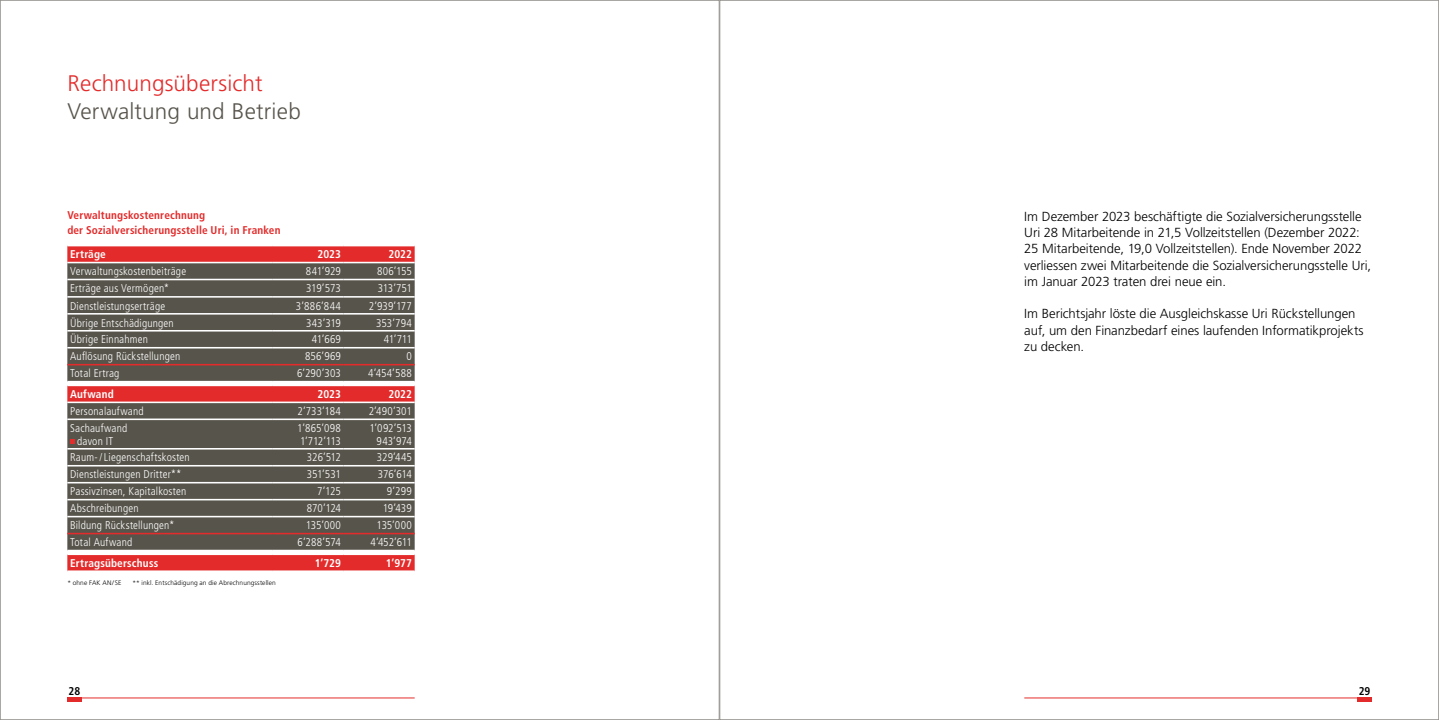
<style>
.page{position:relative;width:1439px;height:720px;background:#fff}
.page>*{position:absolute;margin:0;border:0;box-sizing:border-box;transform-origin:0 0}
.t1{font:300 22.5px "Frutiger LT Std";letter-spacing:.005em;color:#57544b}
.t2{font:300 22.5px "Frutiger LT Std";letter-spacing:.005em;color:#e42b2b}
.t3{font:300 13.12px/16.2px "Frutiger LT Std";letter-spacing:-.005em;color:#000}
.t4{font:300 condensed 11.25px/12.5px "Frutiger LT Std";letter-spacing:.015em;color:#fff}
.t5{font:700 condensed 11.25px/15px "Frutiger LT Std";letter-spacing:.015em;color:#e42b2b}
.t6{font:700 condensed 11.25px "Frutiger LT Std";letter-spacing:.01em;color:#fff}
.t7{font:300 condensed 11.25px/12.5px "Frutiger LT Std";letter-spacing:-.015em;color:#fff}
.t8{font:300 condensed 11.25px/12.5px "Frutiger LT Std";letter-spacing:-.005em;color:#fff;text-align:right}
.t9{font:700 condensed 11.25px "Frutiger LT Std";color:#000}
.t10{font:300 6.5px "Frutiger LT Std";letter-spacing:.015em;color:#000}
</style>
<div class="page">
<hr style="left:1024px;top:697px;width:347px;height:1px;background:#e42b2b">
<hr style="left:67px;top:697px;width:348px;height:1px;background:#e42b2b">
<hr style="left:1357px;top:697px;width:14px;height:4px;background:#e42b2b">
<hr style="left:67px;top:697px;width:14px;height:4px;background:#e42b2b">
<svg style="left:67px;top:246px;width:348px;height:324px;background:#e63c3c"></svg>
<svg style="left:67px;top:263px;width:348px;height:286px;background:#64574e"></svg>
<hr style="left:67px;top:262px;width:206px;height:1px;background:#fff">
<hr style="left:273px;top:262px;width:71px;height:1px;background:#fff">
<hr style="left:344px;top:262px;width:71px;height:1px;background:#fff">
<hr style="left:67px;top:278px;width:206px;height:2px;background:#fff">
<hr style="left:273px;top:278px;width:71px;height:2px;background:#fff">
<hr style="left:344px;top:278px;width:71px;height:2px;background:#fff">
<hr style="left:67px;top:296px;width:206px;height:1px;background:#fff">
<hr style="left:273px;top:296px;width:71px;height:1px;background:#fff">
<hr style="left:344px;top:296px;width:71px;height:1px;background:#fff">
<hr style="left:67px;top:313px;width:206px;height:1px;background:#fff">
<hr style="left:273px;top:313px;width:71px;height:1px;background:#fff">
<hr style="left:344px;top:313px;width:71px;height:1px;background:#fff">
<hr style="left:67px;top:330px;width:206px;height:1px;background:#fff">
<hr style="left:273px;top:330px;width:71px;height:1px;background:#fff">
<hr style="left:344px;top:330px;width:71px;height:1px;background:#fff">
<hr style="left:67px;top:347px;width:206px;height:1px;background:#fff">
<hr style="left:273px;top:347px;width:71px;height:1px;background:#fff">
<hr style="left:344px;top:347px;width:71px;height:1px;background:#fff">
<hr style="left:67px;top:380px;width:206px;height:2px;background:#fff">
<hr style="left:273px;top:380px;width:71px;height:2px;background:#fff">
<hr style="left:344px;top:380px;width:71px;height:2px;background:#fff">
<hr style="left:67px;top:384px;width:206px;height:2px;background:#fff">
<hr style="left:273px;top:384px;width:71px;height:2px;background:#fff">
<hr style="left:344px;top:384px;width:71px;height:2px;background:#fff">
<hr style="left:67px;top:401px;width:206px;height:2px;background:#fff">
<hr style="left:273px;top:401px;width:71px;height:2px;background:#fff">
<hr style="left:344px;top:401px;width:71px;height:2px;background:#fff">
<hr style="left:67px;top:418px;width:206px;height:2px;background:#fff">
<hr style="left:273px;top:418px;width:71px;height:2px;background:#fff">
<hr style="left:344px;top:418px;width:71px;height:2px;background:#fff">
<hr style="left:67px;top:448px;width:206px;height:1px;background:#fff">
<hr style="left:273px;top:448px;width:71px;height:1px;background:#fff">
<hr style="left:344px;top:448px;width:71px;height:1px;background:#fff">
<hr style="left:67px;top:465px;width:206px;height:1px;background:#fff">
<hr style="left:273px;top:465px;width:71px;height:1px;background:#fff">
<hr style="left:344px;top:465px;width:71px;height:1px;background:#fff">
<hr style="left:67px;top:481px;width:206px;height:2px;background:#fff">
<hr style="left:273px;top:481px;width:71px;height:2px;background:#fff">
<hr style="left:344px;top:481px;width:71px;height:2px;background:#fff">
<hr style="left:67px;top:498px;width:206px;height:2px;background:#fff">
<hr style="left:273px;top:498px;width:71px;height:2px;background:#fff">
<hr style="left:344px;top:498px;width:71px;height:2px;background:#fff">
<hr style="left:67px;top:515px;width:206px;height:2px;background:#fff">
<hr style="left:273px;top:515px;width:71px;height:2px;background:#fff">
<hr style="left:344px;top:515px;width:71px;height:2px;background:#fff">
<hr style="left:67px;top:549px;width:206px;height:2px;background:#fff">
<hr style="left:273px;top:549px;width:71px;height:2px;background:#fff">
<hr style="left:344px;top:549px;width:71px;height:2px;background:#fff">
<hr style="left:67px;top:553px;width:206px;height:2px;background:#fff">
<hr style="left:273px;top:553px;width:71px;height:2px;background:#fff">
<hr style="left:344px;top:553px;width:71px;height:2px;background:#fff">
<hr style="left:67px;top:364px;width:206px;height:1px;background:#e42b2b">
<hr style="left:273px;top:364px;width:71px;height:1px;background:#e42b2b">
<hr style="left:344px;top:364px;width:71px;height:1px;background:#e42b2b">
<hr style="left:67px;top:532px;width:206px;height:2px;background:#e42b2b">
<hr style="left:273px;top:532px;width:71px;height:2px;background:#e42b2b">
<hr style="left:344px;top:532px;width:71px;height:2px;background:#e42b2b">
<svg style="left:70px;top:439px;width:4px;height:4px"></svg>
<h1 class="t2" style="left:67px;top:71px;width:197px">Rechnungsübersicht</h1>
<h1 class="t1" style="left:67px;top:98px;width:235px">Verwaltung und Betrieb</h1>
<p class="t5" style="left:67px;top:208px;width:215px">Verwaltungskostenrechnung<br>der Sozialversicherungsstelle Uri, in Franken</p>
<p class="t6" style="left:70px;top:247px;width:37px">Erträge</p>
<p class="t6" style="left:317px;top:247px;width:25px">2023</p>
<p class="t6" style="left:388px;top:247px;width:25px">2022</p>
<p class="t4" style="left:70px;top:265px;width:117px">Verwaltungskostenbeiträge</p>
<p class="t4" style="left:306px;top:265px;width:37px">841’929</p>
<p class="t4" style="left:377px;top:265px;width:36px">806’155</p>
<p class="t4" style="left:70px;top:282px;width:101px">Erträge aus Vermögen*</p>
<p class="t4" style="left:306px;top:282px;width:36px">319’573</p>
<p class="t4" style="left:378px;top:282px;width:35px">313’751</p>
<p class="t4" style="left:70px;top:299px;width:97px">Dienstleistungserträge</p>
<p class="t4" style="left:296px;top:299px;width:47px">3’886’844</p>
<p class="t4" style="left:369px;top:299px;width:45px">2’939’177</p>
<p class="t4" style="left:70px;top:316px;width:105px">Übrige Entschädigungen</p>
<p class="t4" style="left:306px;top:316px;width:36px">343’319</p>
<p class="t4" style="left:376px;top:316px;width:37px">353’794</p>
<p class="t4" style="left:70px;top:333px;width:79px">Übrige Einnahmen</p>
<p class="t4" style="left:312px;top:333px;width:31px">41’669</p>
<p class="t4" style="left:384px;top:333px;width:30px">41’711</p>
<p class="t4" style="left:70px;top:350px;width:112px">Auflösung Rückstellungen</p>
<p class="t4" style="left:305px;top:350px;width:37px">856’969</p>
<p class="t4" style="left:406px;top:350px;width:7px">0</p>
<p class="t4" style="left:70px;top:367px;width:51px">Total Ertrag</p>
<p class="t4" style="left:297px;top:367px;width:45px">6’290’303</p>
<p class="t4" style="left:368px;top:367px;width:45px">4’454’588</p>
<p class="t6" style="left:70px;top:387px;width:45px">Aufwand</p>
<p class="t6" style="left:317px;top:387px;width:25px">2023</p>
<p class="t6" style="left:388px;top:387px;width:25px">2022</p>
<p class="t4" style="left:70px;top:405px;width:75px">Personalaufwand</p>
<p class="t4" style="left:297px;top:405px;width:45px">2’733’184</p>
<p class="t4" style="left:369px;top:405px;width:45px">2’490’301</p>
<p class="t4" style="left:77px;top:422px;width:52px;text-indent:-7px">Sachaufwand davon IT</p>
<p class="t7" style="left:297px;top:422px;width:45px">1’865’098<br>1’712’113</p>
<p class="t8" style="left:369px;top:422px;width:44px">1’092’513<br>943’974</p>
<p class="t4" style="left:70px;top:451px;width:121px">Raum-/Liegenschaftskosten</p>
<p class="t4" style="left:307px;top:451px;width:36px">326’512</p>
<p class="t4" style="left:377px;top:451px;width:37px">329’445</p>
<p class="t4" style="left:70px;top:468px;width:113px">Dienstleistungen Dritter**</p>
<p class="t4" style="left:307px;top:468px;width:36px">351’531</p>
<p class="t4" style="left:378px;top:468px;width:36px">376’614</p>
<p class="t4" style="left:70px;top:485px;width:118px">Passivzinsen, Kapitalkosten</p>
<p class="t4" style="left:317px;top:485px;width:25px">7’125</p>
<p class="t4" style="left:387px;top:485px;width:26px">9’299</p>
<p class="t4" style="left:70px;top:502px;width:70px">Abschreibungen</p>
<p class="t4" style="left:307px;top:502px;width:36px">870’124</p>
<p class="t4" style="left:383px;top:502px;width:31px">19’439</p>
<p class="t4" style="left:70px;top:519px;width:106px">Bildung Rückstellungen*</p>
<p class="t4" style="left:306px;top:519px;width:37px">135’000</p>
<p class="t4" style="left:377px;top:519px;width:37px">135’000</p>
<p class="t4" style="left:70px;top:536px;width:64px">Total Aufwand</p>
<p class="t4" style="left:298px;top:536px;width:45px">6’288’574</p>
<p class="t4" style="left:370px;top:536px;width:43px">4’452’611</p>
<p class="t6" style="left:70px;top:556px;width:90px">Ertragsüberschuss</p>
<p class="t6" style="left:315px;top:556px;width:28px">1’729</p>
<p class="t6" style="left:386px;top:556px;width:28px">1’977</p>
<p class="t10" style="left:67px;top:579px;width:56px">* ohne FAK AN/SE</p>
<p class="t10" style="left:132px;top:579px;width:145px">** inkl. Entschädigung an die Abrechnungsstellen</p>
<p class="t3" style="left:1024px;top:208px;width:348px">Im Dezember 2023 beschäftigte die Sozialversicherungsstelle Uri 28 Mitarbeitende in 21,5 Vollzeitstellen (Dezember 2022:<br>25 Mitarbeitende, 19,0 Vollzeitstellen). Ende November 2022 verliessen zwei Mitarbeitende die Sozialversicherungsstelle Uri, im Januar 2023 traten drei neue ein.</p>
<p class="t3" style="left:1024px;top:306px;width:341px">Im Berichtsjahr löste die Ausgleichskasse Uri Rückstellungen auf, um den Finanzbedarf eines laufenden Informatikprojekts zu decken.</p>
<p class="t9" style="left:69px;top:683px;width:13px">28</p>
<p class="t9" style="left:1358px;top:683px;width:13px">29</p>
</div>
